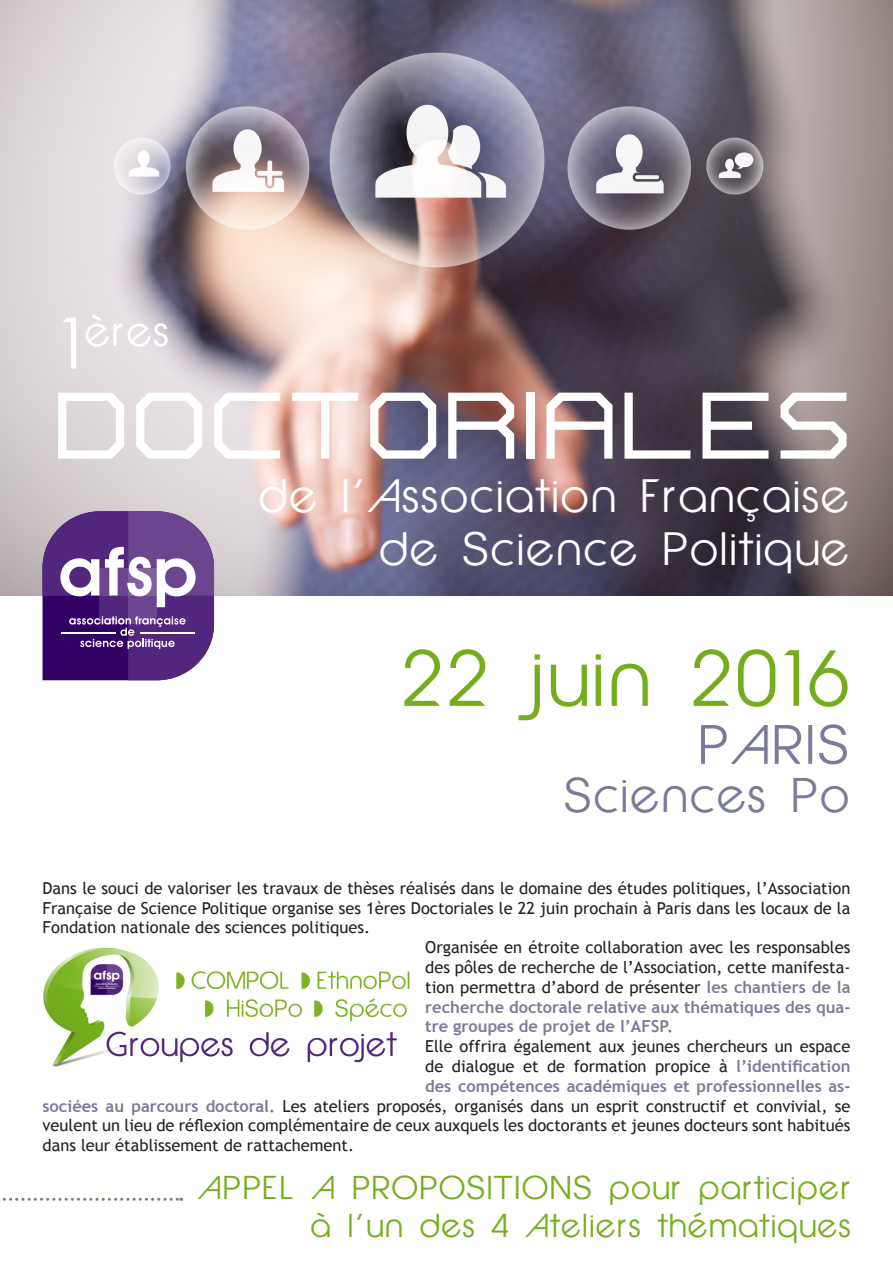
<style>
.page{position:relative;width:893px;height:1263px;background:#fff}
.page>*{position:absolute;margin:0;border:0;box-sizing:border-box;transform-origin:0 0}
.t1{font:75.15px "Epic Fusion";color:#74ae1c}
.t2{font:66px "Reactor Sans";letter-spacing:.12em;color:#fff}
.t3{font:52.5px "Epic Fusion";color:#7a7b9a}
.t4{font:46.35px "Epic Fusion";color:#7a7b9a}
.t5{font:44.55px "Epic Fusion";color:#fff}
.t6{font:40.2px "Epic Fusion";color:#fff}
.t7{font:31.5px "Epic Fusion";color:#75af1d}
.t8{font:16.5px/19.8px "Trebuchet MS";color:#231f20;text-align:justify}
.t9{font:700 16.5px "Trebuchet MS";color:#7a7b9a}
.s1{font-size:69px}
.s2{font-weight:700;color:#7a7b9a}
</style>
<div class="page">
<img style="left:0;top:0;width:893px;height:595px">
<svg style="left:43px;top:511px;width:171px;height:169px;background:#735095"></svg>
<img style="left:43px;top:947px;width:367px;height:120px">
<svg style="left:3px;top:1198px;width:179px;height:3px"></svg>
<p class="t6" style="left:58px;top:307px;width:113px"><span class="s1">1</span>ères</p>
<p class="t2" style="left:58px;top:397px;width:794px">DOCTORIALES</p>
<p class="t5" style="left:258px;top:470px;width:594px">de l’Association Française</p>
<p class="t5" style="left:379px;top:522px;width:473px">de Science Politique</p>
<p class="t1" style="left:401px;top:634px;width:450px">22 juin 2016</p>
<p class="t3" style="left:697px;top:713px;width:155px">PARIS</p>
<p class="t4" style="left:563px;top:768px;width:288px">Sciences Po</p>
<p class="t8" style="left:43px;top:878px;width:809px">Dans le souci de valoriser les travaux de thèses réalisés dans le domaine des études politiques, l’Association Française de Science Politique organise ses 1ères Doctoriales le 22 juin prochain à Paris dans les locaux de la Fondation nationale des sciences politiques.</p>
<p class="t8" style="left:425px;top:938px;width:427px">Organisée en étroite collaboration avec les responsables des pôles de recherche de l’Association, cette manifesta&shy;tion permettra d’abord de présenter <span class="s2">les chantiers de la recherche doctorale relative aux thématiques des qua&shy;tre groupes de projet de l’AFSP.</span></p>
<p class="t8" style="left:425px;top:1037px;width:427px">Elle offrira également aux jeunes chercheurs un espace</p>
<p class="t8" style="left:425px;top:1056px;width:427px">de dialogue et de formation propice à <span class="s2">l’identification</span></p>
<p class="t9" style="left:425px;top:1076px;width:427px">des compétences académiques et professionnelles as-</p>
<p class="t8" style="left:43px;top:1096px;width:809px"><span class="s2">sociées au parcours doctoral.</span> Les ateliers proposés, organisés dans un esprit constructif et convivial, se</p>
<p class="t8" style="left:43px;top:1116px;width:809px">veulent un lieu de réflexion complémentaire de ceux auxquels les doctorants et jeunes docteurs sont habitués</p>
<p class="t8" style="left:43px;top:1136px;width:313px">dans leur établissement de rattachement.</p>
<p class="t7" style="left:198px;top:1169px;width:656px">APPEL A PROPOSITIONS pour participer</p>
<p class="t7" style="left:310px;top:1207px;width:543px">à l’un des 4 Ateliers thématiques</p>
</div>
